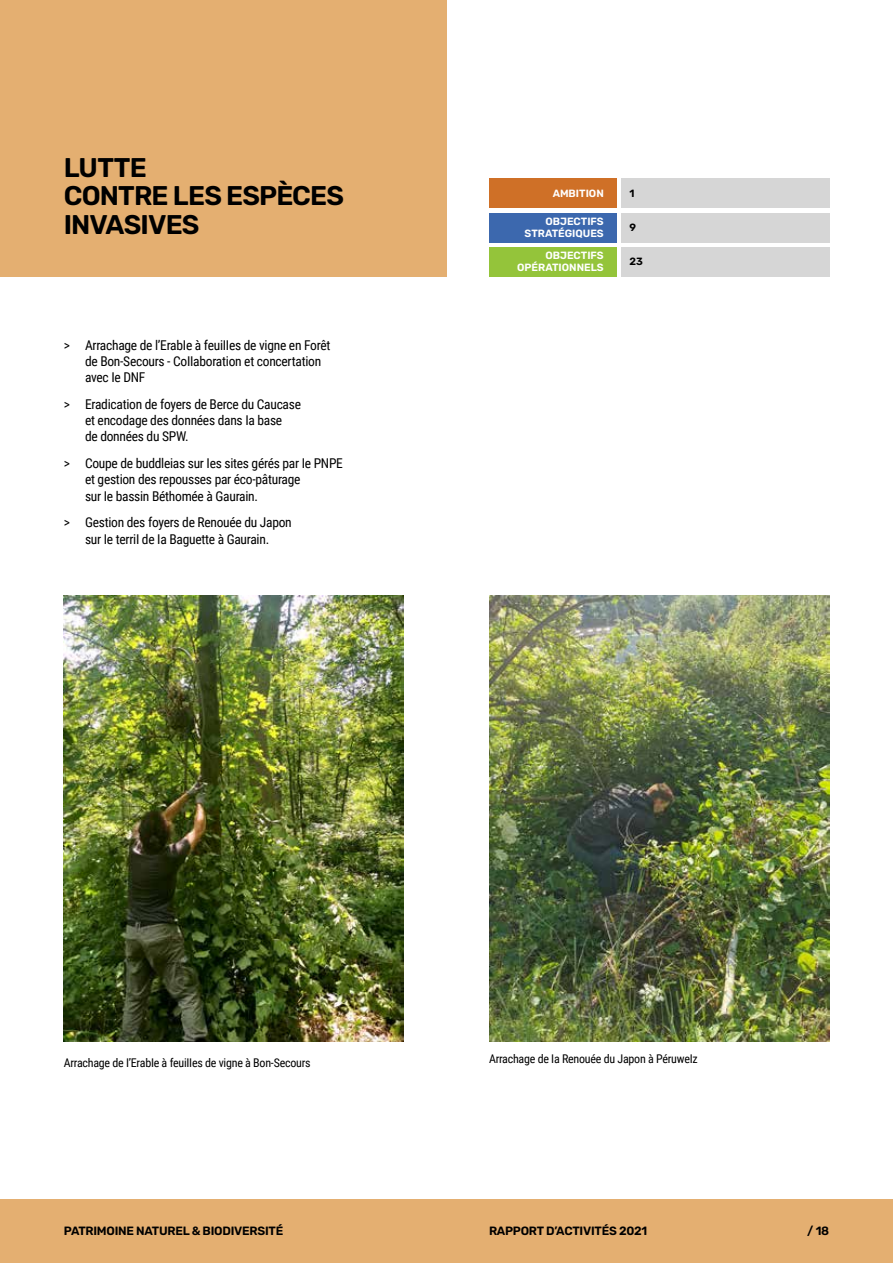
<style>
.page{position:relative;width:893px;height:1263px;background:#fff}
.page>*{position:absolute;margin:0;border:0;box-sizing:border-box;transform-origin:0 0}
.t1{font:600 27px/28.5px "Rubik";letter-spacing:-.03em;color:#000}
.t2{font:13.5px/16.2px "Roboto Condensed";letter-spacing:-.02em;color:#000}
.t3{font:12px "Roboto Condensed";letter-spacing:-.02em;color:#000}
.t4{font:600 12px "Rubik";letter-spacing:-.02em;color:#000}
.t5{font:600 10.5px/12px "Rubik";color:#fff;text-align:right}
.t6{font:600 10.5px "Rubik";color:#000}
</style>
<div class="page">
<div style="left:0;top:1199px;width:893px;height:64px;background:#e4af71"></div>
<div style="left:0;top:0;width:446px;height:276px;background:#e4af71"></div>
<div style="left:489px;top:179px;width:128px;height:29px;background:#cf7027"></div>
<div style="left:621px;top:179px;width:208px;height:29px;background:#d6d6d6"></div>
<div style="left:489px;top:213px;width:128px;height:29px;background:#3c68ae"></div>
<div style="left:621px;top:213px;width:208px;height:29px;background:#d6d6d6"></div>
<div style="left:489px;top:247px;width:128px;height:29px;background:#94c43a"></div>
<div style="left:621px;top:247px;width:208px;height:29px;background:#d6d6d6"></div>
<img style="left:64px;top:595px;width:340px;height:447px">
<img style="left:489px;top:595px;width:340px;height:447px">
<h1 class="t1" style="left:64px;top:154px;width:282px">LUTTE<br>CONTRE LES ESPÈCES<br>INVASIVES</h1>
<p class="t2" style="left:85px;top:336px;width:247px;text-indent:-21px">&gt; Arrachage de l’ErabIe à feuiIIes de vigne en Forêt de Bon-Secours - CoIIaboration et concertation avec Ie DNF</p>
<p class="t2" style="left:85px;top:396px;width:217px;text-indent:-21px">&gt; Eradication de foyers de Berce du Caucase et encodage des données dans Ia base<br>de données du SPW.</p>
<p class="t2" style="left:85px;top:455px;width:259px;text-indent:-21px">&gt; Coupe de buddleias sur Ies sites gérés par Ie PNPE et gestion des repousses par éco-pâturage<br>sur Ie bassin Béthomée à Gaurain.</p>
<p class="t2" style="left:64px;top:514px;width:230px;text-align:center">&gt; Gestion des foyers de Renouée du Japon sur Ie terriI de Ia Baguette à Gaurain.</p>
<p class="t5" style="left:553px;top:188px;width:53px">AMBITION</p>
<p class="t6" style="left:629px;top:188px;width:7px">1</p>
<p class="t5" style="left:525px;top:216px;width:81px">OBJECTIFS<br>STRATÉGIQUES</p>
<p class="t5" style="left:517px;top:250px;width:88px">OBJECTIFS<br>OPÉRATIONNELS</p>
<p class="t6" style="left:629px;top:222px;width:8px">9</p>
<p class="t6" style="left:629px;top:256px;width:15px">23</p>
<p class="t3" style="left:64px;top:1055px;width:248px">Arrachage de I’ErabIe à feuiIIes de vigne à Bon-Secours</p>
<p class="t3" style="left:489px;top:1050px;width:210px">Arrachage de Ia Renouée du Japon à PéruweIz</p>
<p class="t4" style="left:64px;top:1224px;width:221px">PATRIMOINE NATUREL &amp; BIODIVERSITÉ</p>
<p class="t4" style="left:489px;top:1224px;width:160px">RAPPORT D’ACTIVITÉS 2021</p>
<p class="t4" style="left:807px;top:1224px;width:23px">/ 18</p>
</div>
